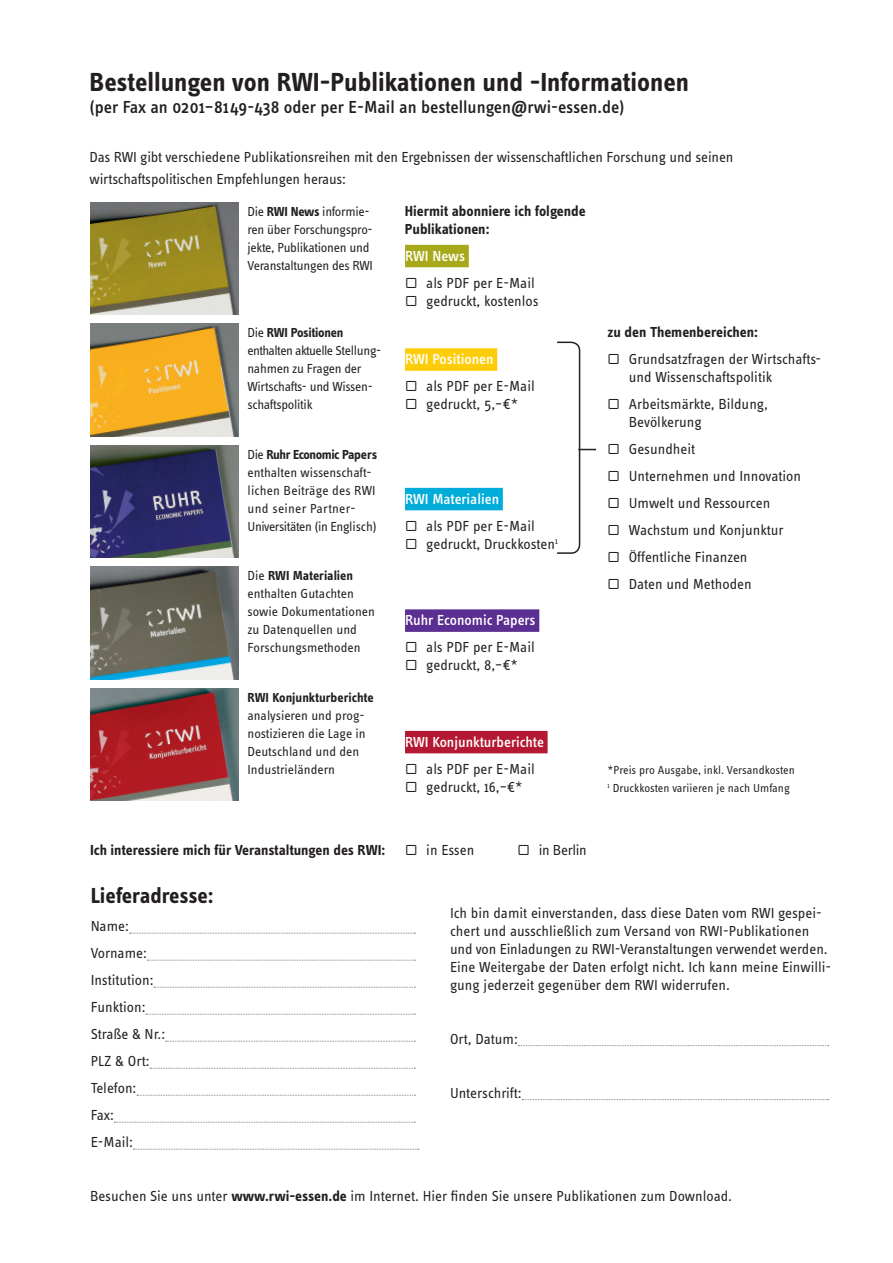
<style>
.page{position:relative;width:893px;height:1263px;background:#fff}
.page>*{position:absolute;margin:0;border:0;box-sizing:border-box;transform-origin:0 0}
.t1{font:700 27px "Info OT Text";color:#231f20}
.t2{font:700 22.5px "Info OT Text";letter-spacing:-.005em;color:#231f20}
.t3{font:500 18px "Info OT Text";color:#231f20}
.t4{font:15px/27px "Info OT Text";letter-spacing:-.005em;color:#231f20}
.t5{font:700 15px/18px "Info OT Text";color:#231f20}
.t6{font:500 15px "Info OT Text";color:#fff}
.t7{font:13.5px/18px "Info OT Text";letter-spacing:-.015em;color:#231f20}
.t8{font:700 13.5px "Info OT Text";color:#231f20}
.t9{font:12px/18px "Info OT Text";letter-spacing:-.005em;color:#231f20}
.s1{font-weight:700}
</style>
<div class="page">
<svg style="left:129px;top:933px;width:286px;height:1px"></svg>
<svg style="left:147px;top:960px;width:268px;height:1px"></svg>
<svg style="left:154px;top:987px;width:261px;height:1px"></svg>
<svg style="left:146px;top:1014px;width:269px;height:1px"></svg>
<svg style="left:166px;top:1041px;width:249px;height:1px"></svg>
<svg style="left:150px;top:1068px;width:265px;height:1px"></svg>
<svg style="left:137px;top:1095px;width:278px;height:1px"></svg>
<svg style="left:114px;top:1122px;width:301px;height:1px"></svg>
<svg style="left:133px;top:1149px;width:286px;height:1px"></svg>
<svg style="left:557px;top:341px;width:39px;height:213px"></svg>
<div style="left:405px;top:609px;width:134px;height:23px;background:#5b2e91"></div>
<img style="left:90px;top:445px;width:149px;height:113px">
<svg style="left:518px;top:1045px;width:311px;height:1px"></svg>
<svg style="left:522px;top:1099px;width:307px;height:1px"></svg>
<img style="left:90px;top:202px;width:149px;height:113px">
<div style="left:405px;top:245px;width:64px;height:22px;background:#a8a91a"></div>
<img style="left:90px;top:324px;width:149px;height:112px">
<div style="left:405px;top:348px;width:92px;height:23px;background:#fecd0a"></div>
<img style="left:90px;top:567px;width:149px;height:112px">
<div style="left:405px;top:488px;width:98px;height:22px;background:#00acd9"></div>
<img style="left:90px;top:688px;width:149px;height:113px">
<div style="left:405px;top:731px;width:143px;height:22px;background:#b41832"></div>
<h1 class="t1" style="left:90px;top:65px;width:601px">Bestellungen von RWI-Publikationen und -Informationen</h1>
<p class="t3" style="left:90px;top:96px;width:537px">(per Fax an 0201–8149-438 oder per E-Mail an bestellungen@rwi-essen.de)</p>
<p class="t4" style="left:90px;top:145px;width:645px;line-height:22.5px">Das RWI gibt verschiedene Publikationsreihen mit den Ergebnissen der wissenschaftlichen Forschung und seinen wirtschaftspolitischen Empfehlungen heraus:</p>
<p class="t7" style="left:248px;top:202px;width:127px">Die <span class="s1">RWI News</span> informie&shy;ren über Forschungspro&shy;jekte, Publikationen und<br>Veranstaltungen des RWI</p>
<p class="t7" style="left:248px;top:323px;width:135px">Die <span class="s1">RWI Positionen </span>enthalten aktuelle Stellung&shy;nahmen zu Fragen der<br>Wirtschafts- und Wissen&shy;schaftspolitik</p>
<p class="t7" style="left:248px;top:445px;width:131px">Die <span class="s1">Ruhr Economic Papers </span>enthalten wissenschaft&shy;lichen Beiträge des RWI und seiner Partner-<br>Universitäten (in Englisch)</p>
<p class="t7" style="left:248px;top:566px;width:129px">Die <span class="s1">RWI Materialien </span>enthalten Gutachten sowie Dokumentationen zu Datenquellen und<br>Forschungsmethoden</p>
<p class="t8" style="left:248px;top:689px;width:128px">RWI Konjunkturberichte</p>
<p class="t7" style="left:248px;top:706px;width:120px">analysieren und prog&shy;nostizieren die Lage in<br>Deutschland und den<br>Industrieländern</p>
<p class="t5" style="left:405px;top:201px;width:182px">Hiermit abonniere ich folgende<br>Publikationen:</p>
<p class="t6" style="left:405px;top:246px;width:62px">RWI News</p>
<p class="t4" style="left:405px;top:273px;width:135px;line-height:18px">▫ als PDF per E-Mail ▫ gedruckt, kostenlos</p>
<p class="t6" style="left:405px;top:350px;width:90px">RWI Positionen</p>
<p class="t4" style="left:405px;top:377px;width:131px;line-height:18px">▫ als PDF per E-Mail ▫ gedruckt, 5,–€*</p>
<p class="t6" style="left:405px;top:489px;width:96px">RWI Materialien</p>
<p class="t4" style="left:405px;top:516px;width:154px;line-height:18px">▫ als PDF per E-Mail<br>▫ gedruckt, Druckkosten<sup>1</sup></p>
<p class="t6" style="left:405px;top:611px;width:132px">Ruhr Economic Papers</p>
<p class="t4" style="left:405px;top:638px;width:131px;line-height:18px">▫ als PDF per E-Mail ▫ gedruckt, 8,–€*</p>
<p class="t6" style="left:405px;top:732px;width:140px">RWI Konjunkturberichte</p>
<p class="t4" style="left:405px;top:759px;width:131px;line-height:18px">▫ als PDF per E-Mail ▫ gedruckt, 16,–€*</p>
<p class="t5" style="left:90px;top:840px;width:297px">Ich interessiere mich für Veranstaltungen des RWI:</p>
<p class="t4" style="left:518px;top:836px;width:71px">▫ in Berlin</p>
<p class="t4" style="left:405px;top:836px;width:71px">▫ in Essen</p>
<p class="t5" style="left:608px;top:323px;width:152px">zu den Themenbereichen:</p>
<p class="t4" style="left:629px;top:350px;width:194px;line-height:18px;text-indent:-21px">▫ Grundsatzfragen der Wirtschafts&shy;und Wissenschaftspolitik</p>
<p class="t4" style="left:629px;top:395px;width:141px;line-height:18px;text-indent:-21px">▫ Arbeitsmärkte, Bildung,<br>Bevölkerung</p>
<p class="t4" style="left:608px;top:435px;width:195px">▫ Gesundheit<br>▫ Unternehmen und Innovation ▫ Umwelt und Ressourcen<br>▫ Wachstum und Konjunktur<br>▫ Öffentliche Finanzen<br>▫ Daten und Methoden</p>
<p class="t9" style="left:608px;top:760px;width:189px">*Preis pro Ausgabe, inkl. Versandkosten<br><sup>1</sup> Druckkosten variieren je nach Umfang</p>
<h2 class="t2" style="left:91px;top:882px;width:125px">Lieferadresse:</h2>
<p class="t4" style="left:91px;top:912px;width:76px">Name:<br>Vorname:<br>Institution:<br>Funktion:<br>Straße &amp; Nr.:<br>PLZ &amp; Ort:<br>Telefon:<br>Fax:<br>E-Mail:</p>
<p class="t4" style="left:450px;top:903px;width:383px;line-height:18px">Ich bin damit einverstanden, dass diese Daten vom RWI gespei&shy;chert und ausschließlich zum Versand von RWI-Publikationen und von Einladungen zu RWI-Veranstaltungen verwendet werden.<br>Eine Weitergabe der Daten erfolgt nicht. Ich kann meine Einwilli&shy;gung jederzeit gegenüber dem RWI widerrufen.</p>
<p class="t4" style="left:450px;top:1025px;width:69px">Ort, Datum:</p>
<p class="t4" style="left:450px;top:1079px;width:73px">Unterschrift:</p>
<p class="t4" style="left:90px;top:1182px;width:644px">Besuchen Sie uns unter <span class="s1">www.rwi-essen.de</span> im Internet. Hier finden Sie unsere Publikationen zum Download.</p>
</div>
